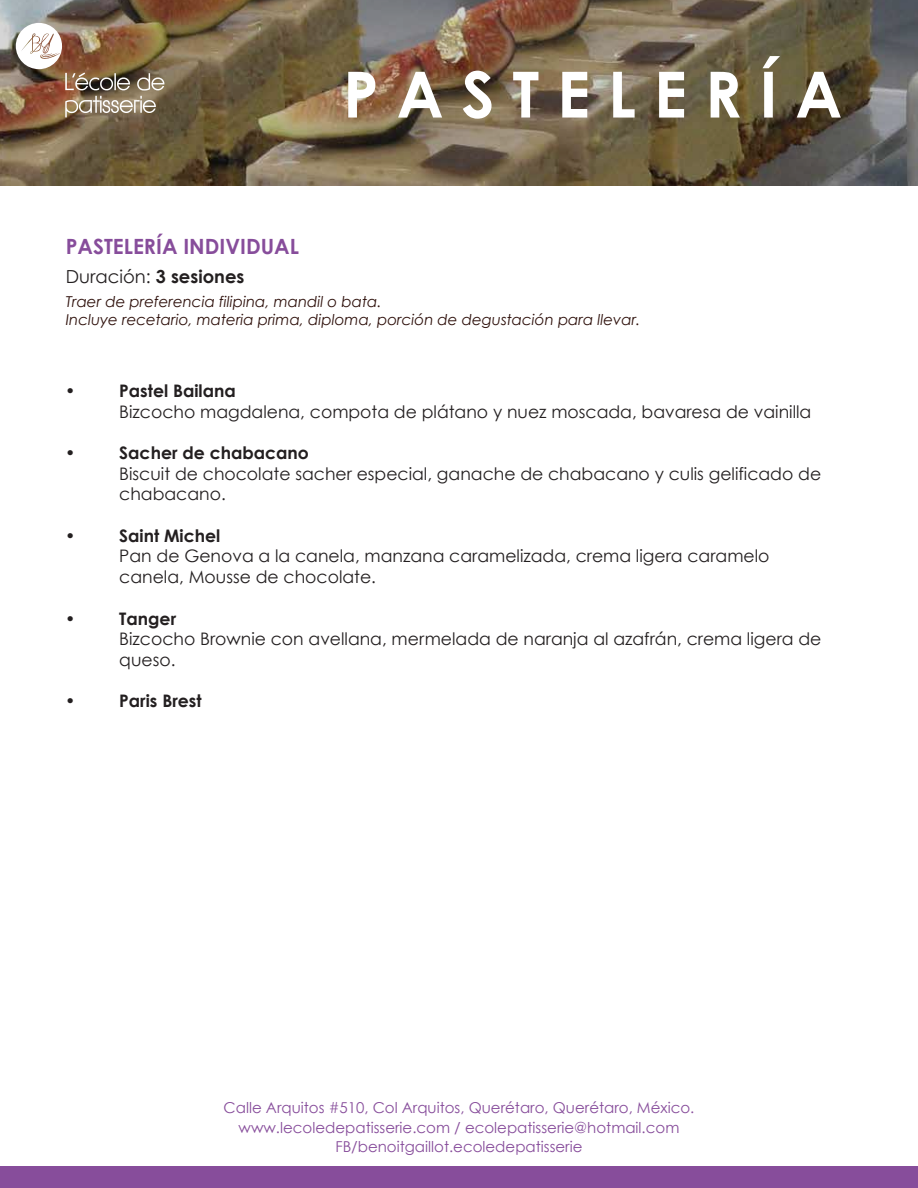
<style>
.page{position:relative;width:918px;height:1188px;background:#fff}
.page>*{position:absolute;margin:0;border:0;box-sizing:border-box;transform-origin:0 0}
.t1{font:700 63.75px "Century Gothic";letter-spacing:.28em;color:#fff}
.t2{font:700 21px "Century Gothic";color:#874d9b}
.t3{font:18px "Century Gothic";color:#231f20}
.t4{font:17.25px/20.7px "Century Gothic";color:#231f20}
.t5{font:700 17.25px "Century Gothic";color:#231f20}
.t6{font:15px/19.5px "Century Gothic";color:#874d9b;text-align:center}
.t7{font:italic 15px/18px "Century Gothic";color:#2e100b}
.s1{font-weight:700}
</style>
<div class="page">
<img style="left:0;top:0;width:918px;height:186px">
<div style="left:0;top:1167px;width:918px;height:21px;background:#874d9b"></div>
<img style="left:16px;top:23px;width:148px;height:94px">
<h1 class="t1" style="left:343px;top:46px;width:501px">PASTELERÍA</h1>
<p class="t2" style="left:66px;top:231px;width:235px">PASTELERÍA INDIVIDUAL</p>
<p class="t3" style="left:66px;top:264px;width:180px">Duración: <span class="s1">3 sesiones</span></p>
<p class="t7" style="left:66px;top:293px;width:576px">Traer de preferencia filipina, mandil o bata.<br>Incluye recetario, materia prima, diploma, porción de degustación para llevar.</p>
<p class="t5" style="left:65px;top:377px;width:12px">•</p>
<p class="t5" style="left:119px;top:377px;width:118px">Pastel Bailana</p>
<p class="t4" style="left:119px;top:401px;width:694px">Bizcocho magdalena, compota de plátano y nuez moscada, bavaresa de vainilla</p>
<p class="t5" style="left:65px;top:440px;width:12px">•</p>
<p class="t5" style="left:119px;top:440px;width:191px">Sacher de chabacano</p>
<p class="t4" style="left:119px;top:463px;width:703px">Biscuit de chocolate sacher especial, ganache de chabacano y culis gelificado de chabacano.</p>
<p class="t5" style="left:65px;top:522px;width:12px">•</p>
<p class="t5" style="left:119px;top:522px;width:103px">Saint Michel</p>
<p class="t4" style="left:119px;top:546px;width:652px">Pan de Genova a la canela, manzana caramelizada, crema ligera caramelo canela, Mousse de chocolate.</p>
<p class="t5" style="left:65px;top:605px;width:12px">•</p>
<p class="t5" style="left:119px;top:605px;width:58px">Tanger</p>
<p class="t4" style="left:119px;top:628px;width:704px">Bizcocho Brownie con avellana, mermelada de naranja al azafrán, crema ligera de queso.</p>
<p class="t5" style="left:65px;top:688px;width:12px">•</p>
<p class="t5" style="left:119px;top:688px;width:84px">Paris Brest</p>
<p class="t6" style="left:224px;top:1098px;width:472px">Calle Arquitos #510, Col Arquitos, Querétaro, Querétaro, México. www.lecoledepatisserie.com / ecolepatisserie@hotmail.com<br>FB/benoitgaillot.ecoledepatisserie</p>
</div>
